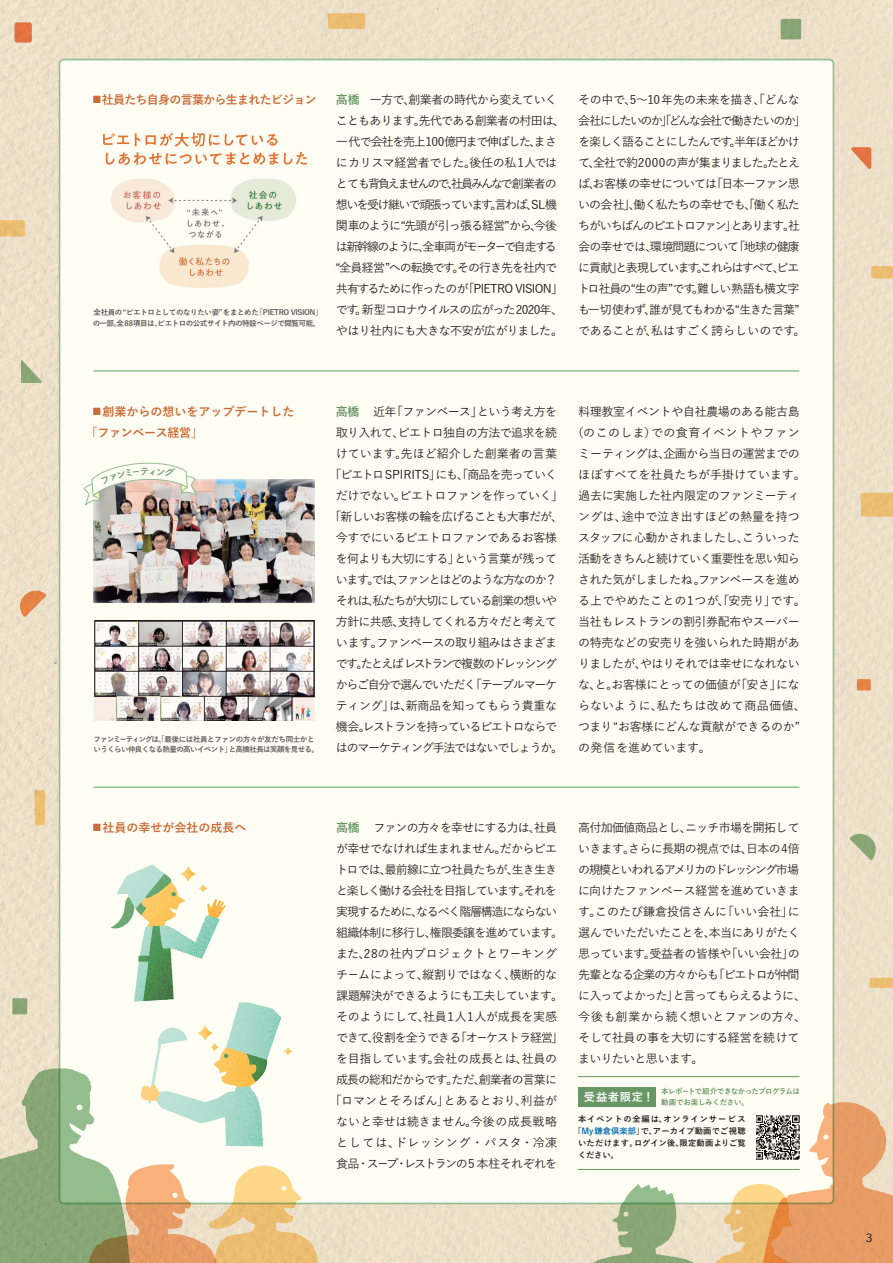
<style>
.page{position:relative;width:893px;height:1263px;background:#eddfc9}
.page>*{position:absolute;margin:0;border:0;box-sizing:border-box;transform-origin:0 0}
.t1{font:500 12px/21px "Yu Go";letter-spacing:-.06em;color:#231f20}
.t2{font:500 12px/21px "Yu Go";letter-spacing:-.09em;color:#231f20}
.t3{font:500 12px "Yu Go";letter-spacing:-.03em;color:#231f20}
.t4{font:700 12px/21px "Yu Go";color:#c96c38}
.t5{font:500 12px "Yu Go";letter-spacing:-.02em;color:#231f20}
.t6{font:500 12px "Yu Go";letter-spacing:.005em;color:#231f20}
.t7{font:500 12px "Yu Go";letter-spacing:-.025em;color:#231f20}
.t8{font:700 12px "Yu Go";letter-spacing:-.06em;color:#c96c38}
.t9{font:500 12px "Yu Go";letter-spacing:-.085em;color:#231f20}
.t10{font:500 12px "Yu Go";letter-spacing:.035em;color:#231f20}
.t11{font:500 12px "Yu Go";letter-spacing:-.005em;color:#231f20}
.t12{font:500 12px "Yu Go";letter-spacing:-.01em;color:#231f20}
.t13{font:500 12px "Yu Go";letter-spacing:.04em;color:#231f20}
.t14{font:12px "Avenir";color:#231f20}
.t15{font:700 11.25px "Yu Go";letter-spacing:.055em;color:#fff}
.t16{font:700 8.25px "Yu Go";letter-spacing:.035em;color:#231f20}
.t17{font:700 8.25px "Yu Go";letter-spacing:.015em;color:#231f20}
.t18{font:700 8.25px "Yu Go";letter-spacing:.1em;color:#231f20}
.t19{font:700 7.5px/10.5px "Yu Go";letter-spacing:-.06em;color:#57585a}
.t20{font:700 7.5px/10.5px "Yu Go";letter-spacing:-.08em;color:#57585a}
.t21{font:700 7.5px/11.4px "Yu Go";letter-spacing:-.06em;color:#689666}
.s1{font-size:9.6px}
.s2{font-weight:700;color:#689666}
.s3{color:#0166b3}
</style>
<div class="page">
<div style="left:60px;top:60px;width:773px;height:1143px;background:#fffef4;border-radius:4px"></div>
<svg style="left:781px;top:19px;width:20px;height:20px"></svg>
<svg style="left:21px;top:360px;width:21px;height:23px"></svg>
<svg style="left:851px;top:147px;width:20px;height:22px"></svg>
<svg style="left:14px;top:22px;width:18px;height:21px"></svg>
<svg style="left:861px;top:493px;width:32px;height:24px"></svg>
<svg style="left:35px;top:790px;width:10px;height:35px"></svg>
<svg style="left:870px;top:977px;width:23px;height:11px"></svg>
<svg style="left:0;top:220px;width:25px;height:17px"></svg>
<svg style="left:871px;top:266px;width:22px;height:13px"></svg>
<svg style="left:328px;top:13px;width:37px;height:16px"></svg>
<svg style="left:857px;top:679px;width:14px;height:11px"></svg>
<svg style="left:20px;top:591px;width:26px;height:26px"></svg>
<svg style="left:849px;top:834px;width:27px;height:26px"></svg>
<svg style="left:571px;top:1102px;width:322px;height:161px"></svg>
<img style="left:102px;top:132px;width:205px;height:156px">
<hr style="left:94px;top:370px;width:705px;height:2px;background:#94be95">
<hr style="left:94px;top:786px;width:705px;height:2px;background:#94be95">
<img style="left:94px;top:479px;width:221px;height:123px">
<img style="left:94px;top:620px;width:221px;height:101px">
<svg style="left:0;top:864px;width:328px;height:399px"></svg>
<hr style="left:578px;top:1169px;width:221px;height:1px;background:#689666">
<hr style="left:578px;top:1076px;width:221px;height:1px;background:#689666">
<div style="left:578px;top:1087px;width:77px;height:20px;background:#689666"></div>
<img style="left:756px;top:1116px;width:43px;height:43px">
<img style="left:57px;top:810px;width:271px;height:390px">
<svg style="left:83px;top:462px;width:114px;height:44px"></svg>
<p class="t8" style="left:92px;top:93px;width:226px"><span class="s1">■</span>社員たち自身の言葉から生まれたビジョン</p>
<p class="t1" style="left:336px;top:88px;width:231px"><span class="s2">高橋</span> 一方で、創業者の時代から変えていくこともあります。先代である創業者の村田は、一代で会社を売上100億円まで伸ばした、まさにカリスマ経営者でした。後任の私1人ではとても背負えませんので、社員みんなで創業者の想いを受け継いで頑張っています。言わば、SL機関車のように“先頭が引っ張る経営”から、今後は新幹線のように、全車両がモーターで自走する<br>“全員経営”への転換です。その行き先を社内で共有するために作ったのが「PIETRO VISION」です。新型コロナウイルスの広がった2020年、やはり社内にも大きな不安が広がりました。</p>
<p class="t2" style="left:578px;top:87px;width:229px">その中で、5～10年先の未来を描き、「どんな会社にしたいのか「」どんな会社で働きたいのか」を楽しく語ることにしたんです。半年ほどかけて、全社で約2000の声が集まりました。たとえば、お客様の幸せについては「日本一ファン思いの会社」、働く私たちの幸せでも、「働く私たちがいちばんのピエトロファン」とあります。社会の幸せでは、環境問題について「地球の健康に貢献」と表現しています。これらはすべて、ピエトロ社員の“生の声”です。難しい熟語も横文字も一切使わず、誰が見てもわかる“生きた言葉”であることが、私はすごく誇らしいのです。</p>
<p class="t19" style="left:93px;top:308px;width:231px">全社員の“ピエトロとしてのなりたい姿”をまとめた「PIETRO VISION」の一部。全88項目は、ピエトロの公式サイト内の特設ページで閲覧可能。</p>
<p class="t4" style="left:86px;top:401px;width:210px;text-indent:6px"><span class="s1">■</span>創業からの想いをアップデートした「ファンベース経営」</p>
<p class="t1" style="left:329px;top:400px;width:235px;text-align:center"><span class="s2">高橋</span> 近年「ファンベース」という考え方を取り入れて、ピエトロ独自の方法で追求を続けています。先ほど紹介した創業者の言葉「ピエトロSPIRITS」にも、「商品を売っていくだけでない。ピエトロファンを作っていく」「新しいお客様の輪を広げることも大事だが、今すでにいるピエトロファンであるお客様を何よりも大切にする」という言葉が残っています。では、ファンとはどのような方なのか？それは、私たちが大切にしている創業の想いや方針に共感、支持してくれる方々だと考えています。ファンベースの取り組みはさまざまです。たとえばレストランで複数のドレッシングからご自分で選んでいただく「テーブルマーケティング」は、新商品を知ってもらう貴重な機会。レストランを持っているピエトロならではのマーケティング手法ではないでしょうか。</p>
<p class="t3" style="left:578px;top:400px;width:223px">料理教室イベントや自社農場のある能古島</p>
<p class="t10" style="left:572px;top:421px;width:229px">（のこのしま）での食育イベントやファン</p>
<p class="t1" style="left:578px;top:442px;width:223px">ミーティングは、企画から当日の運営までの</p>
<p class="t11" style="left:578px;top:463px;width:229px">ほぼすべてを社員たちが手掛けています。</p>
<p class="t1" style="left:578px;top:484px;width:223px">過去に実施した社内限定のファンミーティ</p>
<p class="t12" style="left:578px;top:505px;width:223px">ングは、途中で泣き出すほどの熱量を持つ</p>
<p class="t1" style="left:578px;top:526px;width:223px">スタッフに心動かされましたし、こういった</p>
<p class="t9" style="left:578px;top:547px;width:223px">活動をきちんと続けていく重要性を思い知ら</p>
<p class="t1" style="left:578px;top:568px;width:223px">された気がしましたね。ファンベースを進め</p>
<p class="t6" style="left:578px;top:589px;width:229px">る上でやめたことの1つが、「安売り」です。</p>
<p class="t3" style="left:578px;top:610px;width:223px">当社もレストランの割引券配布やスーパー</p>
<p class="t3" style="left:578px;top:631px;width:223px">の特売などの安売りを強いられた時期があ</p>
<p class="t1" style="left:578px;top:652px;width:223px">りましたが、やはりそれでは幸せになれない</p>
<p class="t7" style="left:578px;top:673px;width:223px">な、と。お客様にとっての価値が「安さ」にな</p>
<p class="t13" style="left:578px;top:694px;width:229px">らないように、私たちは改めて商品価値、</p>
<p class="t5" style="left:578px;top:715px;width:223px">つまり“お客様にどんな貢献ができるのか”</p>
<p class="t5" style="left:578px;top:736px;width:134px">の発信を進めています。</p>
<p class="t19" style="left:94px;top:734px;width:222px">ファンミーティングは「最後には社員とファンの方々が友だち同士かと</p>
<p class="t20" style="left:94px;top:734px;width:227px;text-indent:65px">、<br>いうくらい仲良くなる熱量の高いイベント」と高橋社長は笑顔を見せる。</p>
<p class="t4" style="left:92px;top:817px;width:156px"><span class="s1">■</span>社員の幸せが会社の成長へ</p>
<p class="t1" style="left:330px;top:815px;width:235px;text-align:center"><span class="s2">高橋</span> ファンの方々を幸せにする力は、社員が幸せでなければ生まれません。だからピエトロでは、最前線に立つ社員たちが、生き生きと楽しく働ける会社を目指しています。それを実現するために、なるべく階層構造にならない組織体制に移行し、権限委譲を進めています。また、28の社内プロジェクトとワーキングチームによって、縦割りではなく、横断的な課題解決ができるようにも工夫しています。そのようにして、社員1人1人が成長を実感できて、役割を全うできる「オーケストラ経営」を目指しています。会社の成長とは、社員の成長の総和だからです。ただ、創業者の言葉に「ロマンとそろばん」とあるとおり、利益がないと幸せは続きません。今後の成長戦略としては、ドレッシング・パスタ・冷凍食品・スープ・レストランの5 本柱それぞれを</p>
<p class="t1" style="left:578px;top:815px;width:230px">高付加価値商品とし、ニッチ市場を開拓していきます。さらに長期の視点では、日本の4倍の規模といわれるアメリカのドレッシング市場に向けたファンベース経営を進めていきます。このたび鎌倉投信さんに「いい会社」に選んでいただいたことを、本当にありがたく思っています。受益者の皆様や「いい会社」の先輩となる企業の方々からも「ピエトロが仲間に入ってよかった」と言ってもらえるように、今後も創業から続く想いとファンの方々、そして社員の事を大切にする経営を続けてまいりたいと思います。</p>
<p class="t15" style="left:584px;top:1090px;width:71px">受益者限定！</p>
<p class="t21" style="left:661px;top:1085px;width:140px">本レポートで紹介できなかったプログラムは動画でお楽しみください。</p>
<p class="t18" style="left:578px;top:1114px;width:169px">本イベントの全編は、オンラインサービス</p>
<p class="t17" style="left:574px;top:1126px;width:174px">「<span class="s3">My鎌倉倶楽部</span>」で、アーカイブ動画でご視聴</p>
<p class="t16" style="left:578px;top:1138px;width:169px">いただけます。ログイン後、限定動画よりご覧</p>
<p class="t16" style="left:578px;top:1150px;width:42px">ください。</p>
<p class="t14" style="left:866px;top:1228px;width:8px">3</p>
</div>
